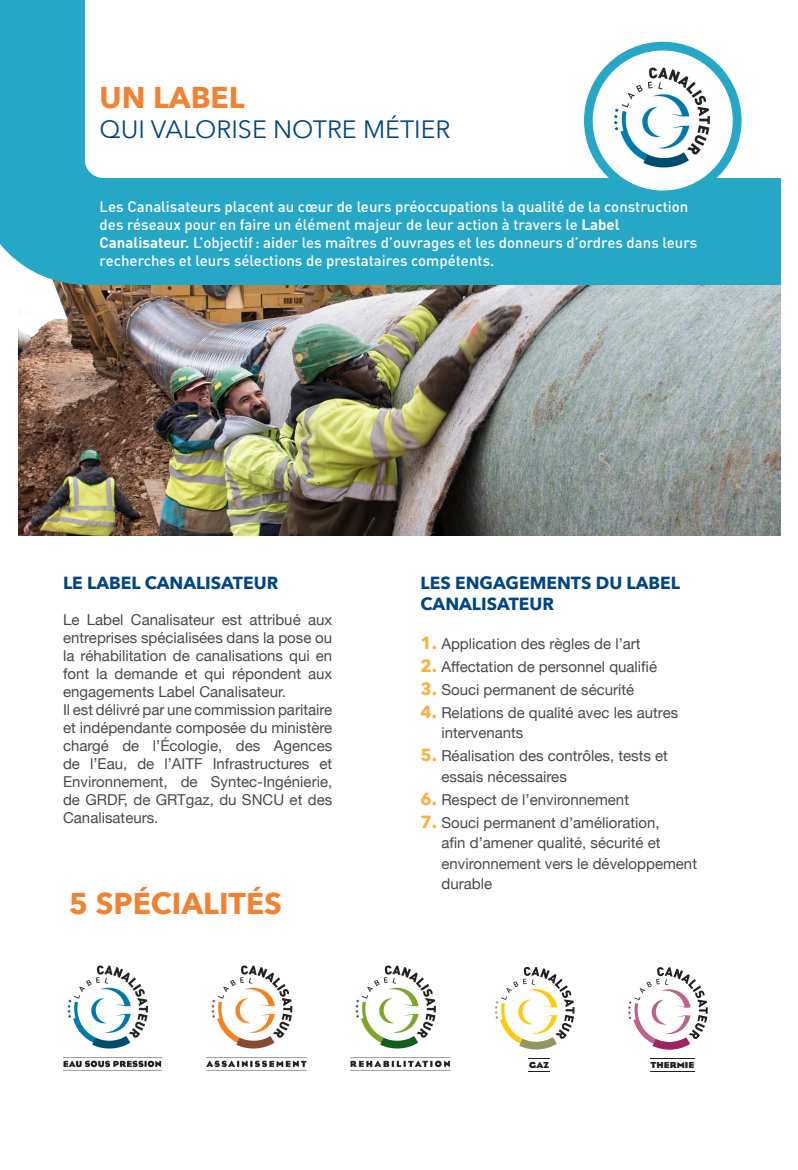
<style>
.page{position:relative;width:798px;height:1170px;background:#fff}
.page>*{position:absolute;margin:0;border:0;box-sizing:border-box;transform-origin:0 0}
.t1{font:700 30px "Avenir Next";color:#f18232}
.t2{font:25px "Avenir Next";color:#004684}
.t3{font:700 17.5px "Avenir Next";color:#004684}
.t4{font:15px/18px "Helvetica Neue";color:#474a4e}
.t5{font:500 15px/18px "DIN";color:#fff}
.t6{font:700 8.88px "Eagle";color:#231f20;scale:1.05 1}
.s1{font-weight:700}
.s2{font-family:"Avenir Next";font-weight:700;font-size:17.5px;color:#fbb03f}
</style>
<div class="page">
<img style="left:18px;top:285px;width:762px;height:250px">
<div style="left:85px;top:178px;width:695px;height:107px;background:#26a7c6"></div>
<svg style="left:0;top:162px;width:103px;height:123px"></svg>
<div style="left:0;top:0;width:85px;height:174px;background:#26a7c6"></div>
<img style="left:206px;top:965px;width:101px;height:106px">
<img style="left:63px;top:965px;width:100px;height:106px">
<img style="left:350px;top:965px;width:100px;height:106px">
<svg style="left:588px;top:46px;width:148px;height:149px"></svg>
<img style="left:597px;top:51px;width:129px;height:134px">
<div style="left:583px;top:42px;width:158px;height:157px;border:9px solid #26a7c6;border-radius:50%"></div>
<svg style="left:628px;top:967px;width:79px;height:82px"></svg>
<hr style="left:650px;top:1058px;width:44px;height:1px;background:#231f20">
<hr style="left:650px;top:1070px;width:44px;height:1px;background:#231f20">
<svg style="left:494px;top:967px;width:80px;height:82px"></svg>
<svg style="left:528px;top:1058px;width:21px;height:1px"></svg>
<p class="t1" style="left:100px;top:71px;width:146px">UN LABEL</p>
<p class="t2" style="left:100px;top:108px;width:352px">QUI VALORISE NOTRE MÉTIER</p>
<p class="t5" style="left:100px;top:197px;width:599px">Les Canalisateurs placent au cœur de leurs préoccupations la qualité de la construction des réseaux pour en faire un élément majeur de leur action à travers le <span class="s1">Label Canalisateur.</span> L’objectif: aider les maîtres d’ouvrages et les donneurs d’ordres dans leurs recherches et leurs sélections de prestataires compétents.</p>
<p class="t3" style="left:63px;top:567px;width:217px">LE LABEL CANALISATEUR</p>
<p class="t4" style="left:63px;top:609px;width:270px;text-align:justify">Le Label Canalisateur est attribué aux entreprises spécialisées dans la pose ou la réhabilitation de canalisations qui en font la demande et qui répondent aux engagements Label Canalisateur.</p>
<p class="t4" style="left:63px;top:699px;width:270px;text-align:justify">Il est délivré par une commission paritaire et indépendante composée du ministère chargé de l’Écologie, des Agences de l’Eau, de l’AITF Infrastructures et Environnement, de Syntec-Ingénierie, de GRDF, de GRTgaz, du SNCU et des Canalisateurs.</p>
<p class="t1" style="left:69px;top:877px;width:214px">5 SPÉCIALITÉS</p>
<p class="t3" style="left:420px;top:567px;width:261px">LES ENGAGEMENTS DU LABEL</p>
<p class="t3" style="left:420px;top:588px;width:135px">CANALISATEUR</p>
<p class="t4" style="left:420px;top:633px;width:221px"><span class="s2">1.</span> Application des règles de l’art</p>
<p class="t4" style="left:420px;top:656px;width:238px"><span class="s2">2.</span> Affectation de personnel qualifié</p>
<p class="t4" style="left:420px;top:679px;width:215px"><span class="s2">3.</span> Souci permanent de sécurité</p>
<p class="t4" style="left:441px;top:701px;width:238px;line-height:20.5px;text-indent:-21px"><span class="s2">4.</span> Relations de qualité avec les autres intervenants</p>
<p class="t4" style="left:441px;top:744px;width:228px;line-height:20.5px;text-indent:-21px"><span class="s2">5.</span> Réalisation des contrôles, tests et essais nécessaires</p>
<p class="t4" style="left:420px;top:789px;width:210px"><span class="s2">6.</span> Respect de l’environnement</p>
<p class="t4" style="left:441px;top:811px;width:257px;line-height:20.5px;text-indent:-21px"><span class="s2">7.</span> Souci permanent d’amélioration,<br>afin d’amener qualité, sécurité et environnement vers le développement durable</p>
<p class="t6" style="left:529px;top:1059px;width:21px">GAZ</p>
<p class="t6" style="left:650px;top:1060px;width:43px">THERMIE</p>
</div>
